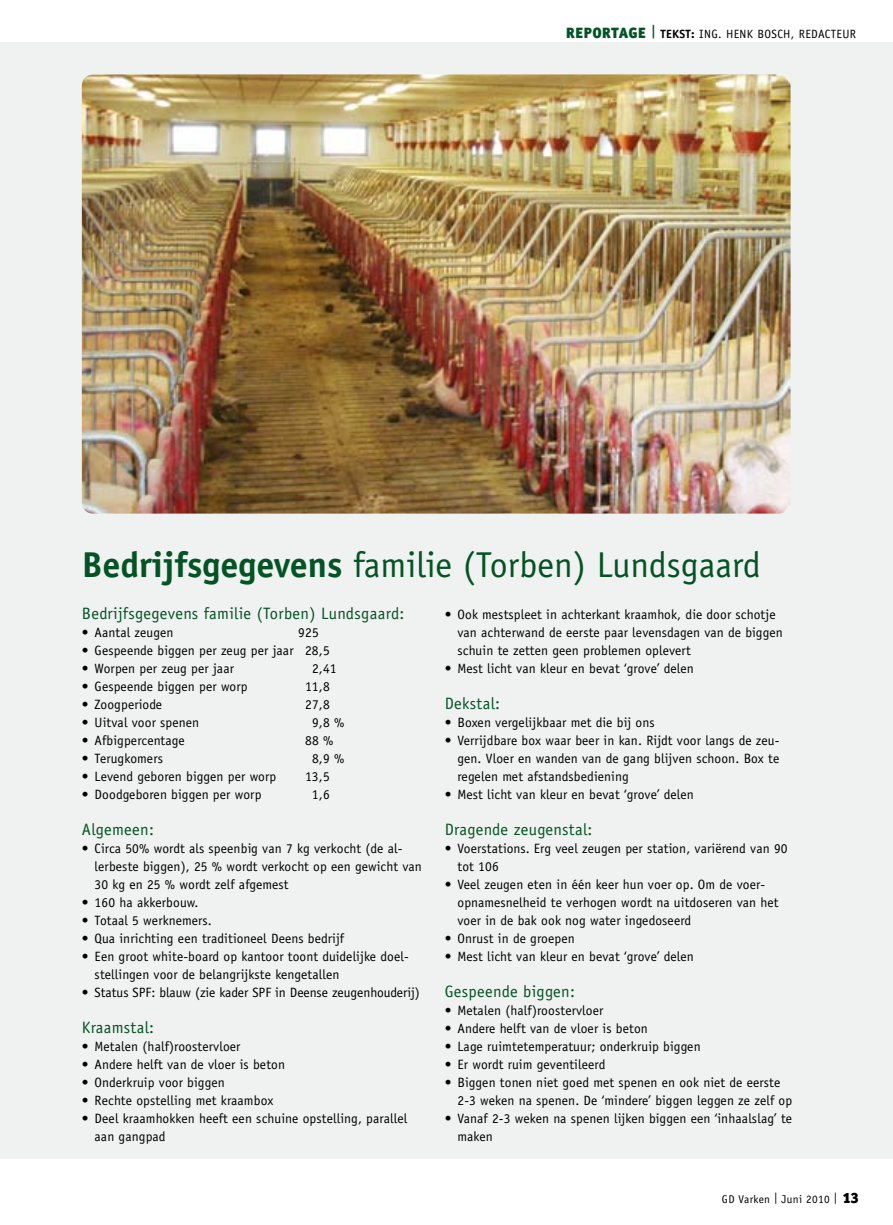
<style>
.page{position:relative;width:893px;height:1225px;background:#fff}
.page>*{position:absolute;margin:0;border:0;box-sizing:border-box;transform-origin:0 0}
.t1{font:36px "Officina Sans";color:#035324}
.t2{font:16.5px "Officina Sans";letter-spacing:.02em;color:#035324}
.t3{font:900 15px "Officina San ITC";letter-spacing:.03em;color:#035324}
.t4{font:13.5px/18px "Officina Sans";letter-spacing:.01em;color:#000}
.t5{font:12px "Officina Sans";color:#000}
.t6{font:11.25px "Officina Sans";letter-spacing:.03em;color:#000}
.s1{font-family:"Officina Sans";font-weight:700;font-size:12px;color:#000}
.s2{font-family:"Officina Sans";font-weight:400;font-size:12px;color:#000}
.s3{font-weight:700}
.s4{font-family:"Officina San ITC";font-weight:900;font-size:15px}
</style>
<div class="page">
<div style="left:0;top:43px;width:893px;height:1116px;background:#f0f1f1"></div>
<img style="left:82px;top:74px;width:709px;height:439px">
<p class="t3" style="left:566px;top:23px;width:168px">REPORTAGE <sup>|</sup> <span class="s1">tekst:</span> <span class="s2">ing . henk</span></p>
<p class="t5" style="left:757px;top:27px;width:8px">bosch</p>
<p class="t5" style="left:791px;top:27px;width:16px">, redacteur</p>
<h1 class="t1" style="left:82px;top:543px;width:680px"><span class="s3">Bedrijfsgegevens</span> familie (Torben) Lundsgaard</h1>
<p class="t2" style="left:82px;top:603px;width:324px">Bedrijfsgegevens familie (Torben) Lundsgaard:</p>
<p class="t4" style="left:82px;top:623px;width:93px">• Aantal zeugen</p>
<p class="t4" style="left:298px;top:623px;width:22px">925</p>
<p class="t4" style="left:82px;top:641px;width:249px">• Gespeende biggen per zeug per jaar 28,5</p>
<p class="t4" style="left:82px;top:659px;width:154px">• Worpen per zeug per jaar</p>
<p class="t4" style="left:312px;top:659px;width:26px">2,41</p>
<p class="t4" style="left:82px;top:677px;width:167px">• Gespeende biggen per worp</p>
<p class="t4" style="left:305px;top:677px;width:26px">11,8</p>
<p class="t4" style="left:82px;top:695px;width:82px">• Zoogperiode</p>
<p class="t4" style="left:305px;top:695px;width:26px">27,8</p>
<p class="t4" style="left:82px;top:713px;width:119px">• Uitval voor spenen</p>
<p class="t4" style="left:312px;top:713px;width:34px">9,8 %</p>
<p class="t4" style="left:82px;top:731px;width:104px">• Afbigpercentage</p>
<p class="t4" style="left:305px;top:731px;width:30px">88 %</p>
<p class="t4" style="left:82px;top:749px;width:83px">• Terugkomers</p>
<p class="t4" style="left:312px;top:749px;width:34px">8,9 %</p>
<p class="t4" style="left:82px;top:767px;width:196px">• Levend geboren biggen per worp</p>
<p class="t4" style="left:305px;top:767px;width:26px">13,5</p>
<p class="t4" style="left:82px;top:785px;width:181px">• Doodgeboren biggen per worp</p>
<p class="t4" style="left:312px;top:785px;width:19px">1,6</p>
<p class="t2" style="left:82px;top:819px;width:74px">Algemeen:</p>
<p class="t4" style="left:95px;top:839px;width:329px;text-indent:-13px">• Circa 50% wordt als speenbig van 7 kg verkocht (de al&shy;lerbeste biggen), 25 % wordt verkocht op een gewicht van<br>30 kg en 25 % wordt zelf afgemest</p>
<p class="t4" style="left:82px;top:893px;width:118px">• 160 ha akkerbouw.</p>
<p class="t4" style="left:82px;top:911px;width:131px">• Totaal 5 werknemers.</p>
<p class="t4" style="left:82px;top:929px;width:264px">• Qua inrichting een traditioneel Deens bedrijf</p>
<p class="t4" style="left:95px;top:947px;width:316px;text-indent:-13px">• Een groot white-board op kantoor toont duidelijke doel&shy;stellingen voor de belangrijkste kengetallen</p>
<p class="t4" style="left:82px;top:983px;width:340px">• Status SPF: blauw (zie kader SPF in Deense zeugenhouderij)</p>
<p class="t2" style="left:82px;top:1017px;width:74px">Kraamstal:</p>
<p class="t4" style="left:82px;top:1037px;width:160px">• Metalen (half)roostervloer</p>
<p class="t4" style="left:82px;top:1055px;width:205px">• Andere helft van de vloer is beton</p>
<p class="t4" style="left:82px;top:1073px;width:144px">• Onderkruip voor biggen</p>
<p class="t4" style="left:82px;top:1091px;width:193px">• Rechte opstelling met kraambox</p>
<p class="t4" style="left:95px;top:1109px;width:314px;text-indent:-13px">• Deel kraamhokken heeft een schuine opstelling, parallel aan gangpad</p>
<p class="t4" style="left:457px;top:605px;width:327px;text-indent:-13px">• Ook mestspleet in achterkant kraamhok, die door schotje van achterwand de eerste paar levensdagen van de biggen schuin te zetten geen problemen oplevert</p>
<p class="t4" style="left:445px;top:659px;width:251px">• Mest licht van kleur en bevat ‘grove’ delen</p>
<p class="t2" style="left:445px;top:693px;width:57px">Dekstal:</p>
<p class="t4" style="left:445px;top:713px;width:211px">• Boxen vergelijkbaar met die bij ons</p>
<p class="t4" style="left:457px;top:731px;width:324px;text-align:justify;text-indent:-13px">• Verrijdbare box waar beer in kan. Rijdt voor langs de zeu&shy;gen. Vloer en wanden van de gang blijven schoon. Box te regelen met afstandsbediening</p>
<p class="t4" style="left:445px;top:785px;width:251px">• Mest licht van kleur en bevat ‘grove’ delen</p>
<p class="t2" style="left:445px;top:819px;width:149px">Dragende zeugenstal:</p>
<p class="t4" style="left:457px;top:839px;width:332px;text-indent:-13px">• Voerstations. Erg veel zeugen per station, variërend van 90 tot 106</p>
<p class="t4" style="left:457px;top:875px;width:323px;text-indent:-13px">• Veel zeugen eten in één keer hun voer op. Om de voer&shy;opnamesnelheid te verhogen wordt na uitdoseren van het voer in de bak ook nog water ingedoseerd</p>
<p class="t4" style="left:445px;top:929px;width:132px">• Onrust in de groepen</p>
<p class="t4" style="left:445px;top:947px;width:251px">• Mest licht van kleur en bevat ‘grove’ delen</p>
<p class="t2" style="left:445px;top:981px;width:132px">Gespeende biggen:</p>
<p class="t4" style="left:445px;top:1001px;width:160px">• Metalen (half)roostervloer</p>
<p class="t4" style="left:445px;top:1019px;width:205px">• Andere helft van de vloer is beton</p>
<p class="t4" style="left:445px;top:1037px;width:257px">• Lage ruimtetemperatuur; onderkruip biggen</p>
<p class="t4" style="left:445px;top:1055px;width:162px">• Er wordt ruim geventileerd</p>
<p class="t4" style="left:457px;top:1073px;width:336px;text-indent:-13px">• Biggen tonen niet goed met spenen en ook niet de -eerste<br>2-3 weken na spenen. De ‘mindere’ biggen leggen ze zelf op</p>
<p class="t4" style="left:457px;top:1109px;width:336px;text-indent:-13px">• Vanaf 2-3 weken na spenen lijken biggen een ‘inhaalslag’ te maken</p>
<p class="t6" style="left:722px;top:1192px;width:138px">GD Varken | Juni 2010 | <span class="s4">13</span></p>
</div>
